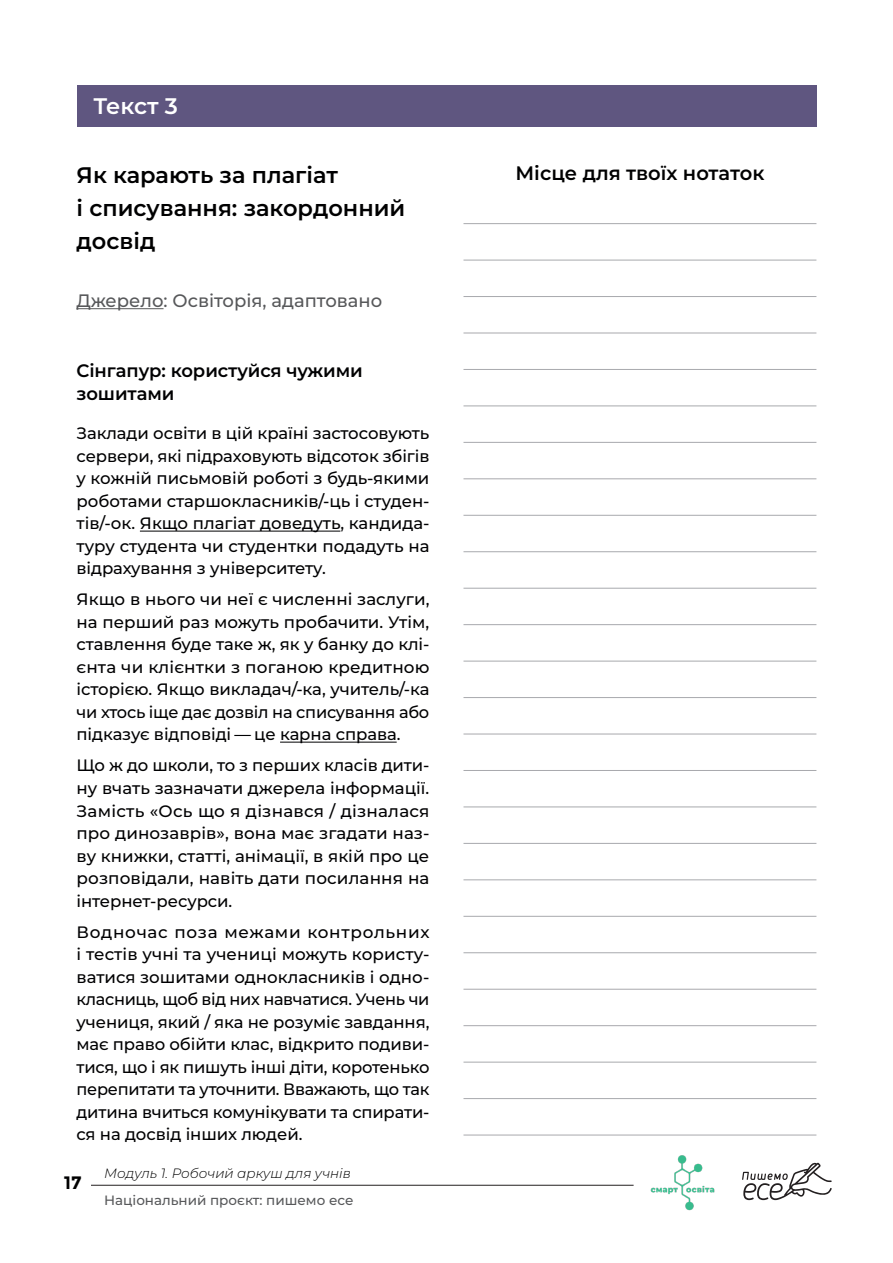
<style>
.page{position:relative;width:893px;height:1263px;background:#fff}
.page>*{position:absolute;margin:0;border:0;box-sizing:border-box;transform-origin:0 0}
.підзаг{font:600 22.5px/33px "Montserrat";color:#000001}
.t1{font:600 22.5px "Montserrat";letter-spacing:-.01em;color:#fff}
.підзаг-2{font:600 19.5px "Montserrat";color:#000001}
._22{font:600 18px/22.5px "Montserrat";letter-spacing:-.005em;color:#000002}
.t2{font:500 18px "Montserrat";color:#57585a}
.t3{font:700 18px "Montserrat";color:#000001}
.t4{font:500 16.5px/22.5px "Montserrat";letter-spacing:-.005em;color:#000002;text-align:justify}
.t5{font:500 13.5px "Montserrat";color:#57585a}
.t6{font:italic 300 13.5px "Montserrat";color:#000001}
</style>
<div class="page">
<div style="left:77px;top:85px;width:739px;height:41px;background:#5f5680"></div>
<hr style="left:463px;top:223px;width:353px;height:1px;background:#a8a9ad">
<hr style="left:463px;top:515px;width:353px;height:1px;background:#a8a9ad">
<hr style="left:463px;top:806px;width:353px;height:1px;background:#a8a9ad">
<hr style="left:463px;top:369px;width:353px;height:1px;background:#a8a9ad">
<hr style="left:463px;top:661px;width:353px;height:1px;background:#a8a9ad">
<hr style="left:463px;top:952px;width:353px;height:1px;background:#a8a9ad">
<hr style="left:463px;top:260px;width:353px;height:1px;background:#a8a9ad">
<hr style="left:463px;top:551px;width:353px;height:1px;background:#a8a9ad">
<hr style="left:463px;top:843px;width:353px;height:1px;background:#a8a9ad">
<hr style="left:463px;top:405px;width:353px;height:1px;background:#a8a9ad">
<hr style="left:463px;top:697px;width:353px;height:1px;background:#a8a9ad">
<hr style="left:463px;top:989px;width:353px;height:1px;background:#a8a9ad">
<hr style="left:463px;top:1062px;width:353px;height:1px;background:#a8a9ad">
<hr style="left:463px;top:296px;width:353px;height:1px;background:#a8a9ad">
<hr style="left:463px;top:588px;width:353px;height:1px;background:#a8a9ad">
<hr style="left:463px;top:879px;width:353px;height:1px;background:#a8a9ad">
<hr style="left:463px;top:442px;width:353px;height:1px;background:#a8a9ad">
<hr style="left:463px;top:734px;width:353px;height:1px;background:#a8a9ad">
<hr style="left:463px;top:1025px;width:353px;height:1px;background:#a8a9ad">
<hr style="left:463px;top:1098px;width:353px;height:1px;background:#a8a9ad">
<hr style="left:463px;top:333px;width:353px;height:1px;background:#a8a9ad">
<hr style="left:463px;top:624px;width:353px;height:1px;background:#a8a9ad">
<hr style="left:463px;top:916px;width:353px;height:1px;background:#a8a9ad">
<hr style="left:463px;top:478px;width:353px;height:1px;background:#a8a9ad">
<hr style="left:463px;top:770px;width:353px;height:1px;background:#a8a9ad">
<hr style="left:463px;top:1135px;width:353px;height:1px;background:#a8a9ad">
<hr style="left:77px;top:308px;width:87px;height:1px;background:#57585a">
<hr style="left:140px;top:531px;width:200px;height:1px;background:#000002">
<hr style="left:280px;top:742px;width:117px;height:1px;background:#000002">
<hr style="left:91px;top:1185px;width:543px;height:1px;background:#231f20">
<svg style="left:742px;top:1162px;width:90px;height:38px"></svg>
<img style="left:650px;top:1155px;width:65px;height:56px">
<p class="t1" style="left:94px;top:91px;width:86px">Текст 3</p>
<p class="підзаг" style="left:77px;top:158px;width:330px">Як карають за плагіат<br>і списування: закордонний досвід</p>
<p class="t2" style="left:77px;top:288px;width:307px">Джерело: Освіторія, адаптовано</p>
<p class="_22" style="left:77px;top:359px;width:288px">Сінгапур: користуйся чужими зошитами</p>
<p class="t4" style="left:77px;top:422px;width:355px">Заклади освіти в цій країні застосовують сервери, які підраховують відсоток збігів у кожній письмовій роботі з будь-якими роботами старшокласників/-ць і студен&shy;тів/-ок. Якщо плагіат доведуть, кандида&shy;туру студента чи студентки подадуть на відрахування з університету.</p>
<p class="t4" style="left:77px;top:588px;width:355px">Якщо в нього чи неї є численні заслуги, на перший раз можуть пробачити. Утім, ставлення буде таке ж, як у банку до клі&shy;єнта чи клієнтки з поганою кредитною історією. Якщо викладач/-ка, учитель/-ка чи хтось іще дає дозвіл на списування або підказує відповіді — це карна справа.</p>
<p class="t4" style="left:77px;top:754px;width:354px">Що ж до школи, то з перших класів дити&shy;ну вчать зазначати джерела інформації.<br>Замість «Ось що я дізнався / дізналася про динозаврів», вона має згадати наз&shy;ву книжки, статті, анімації, в якій про це розповідали, навіть дати посилання на інтернет-ресурси.</p>
<p class="t4" style="left:77px;top:920px;width:355px">Водночас поза межами контрольних і тестів учні та учениці можуть користу&shy;ватися зошитами однокласників і одно&shy;класниць, щоб від них навчатися. Учень чи учениця, який / яка не розуміє завдання, має право обійти клас, відкрито подиви&shy;тися, що і як пишуть інші діти, коротенько перепитати та уточнити. Вважають, що так дитина вчиться комунікувати та спирати&shy;ся на досвід інших людей.</p>
<p class="t3" style="left:64px;top:1172px;width:19px">17</p>
<p class="t6" style="left:104px;top:1164px;width:248px">Модуль 1. Робочий аркуш для учнів</p>
<p class="t5" style="left:104px;top:1190px;width:251px">Національний проєкт: пишемо есе</p>
<p class="підзаг-2" style="left:515px;top:161px;width:250px">Місце для твоїх нотаток</p>
</div>
